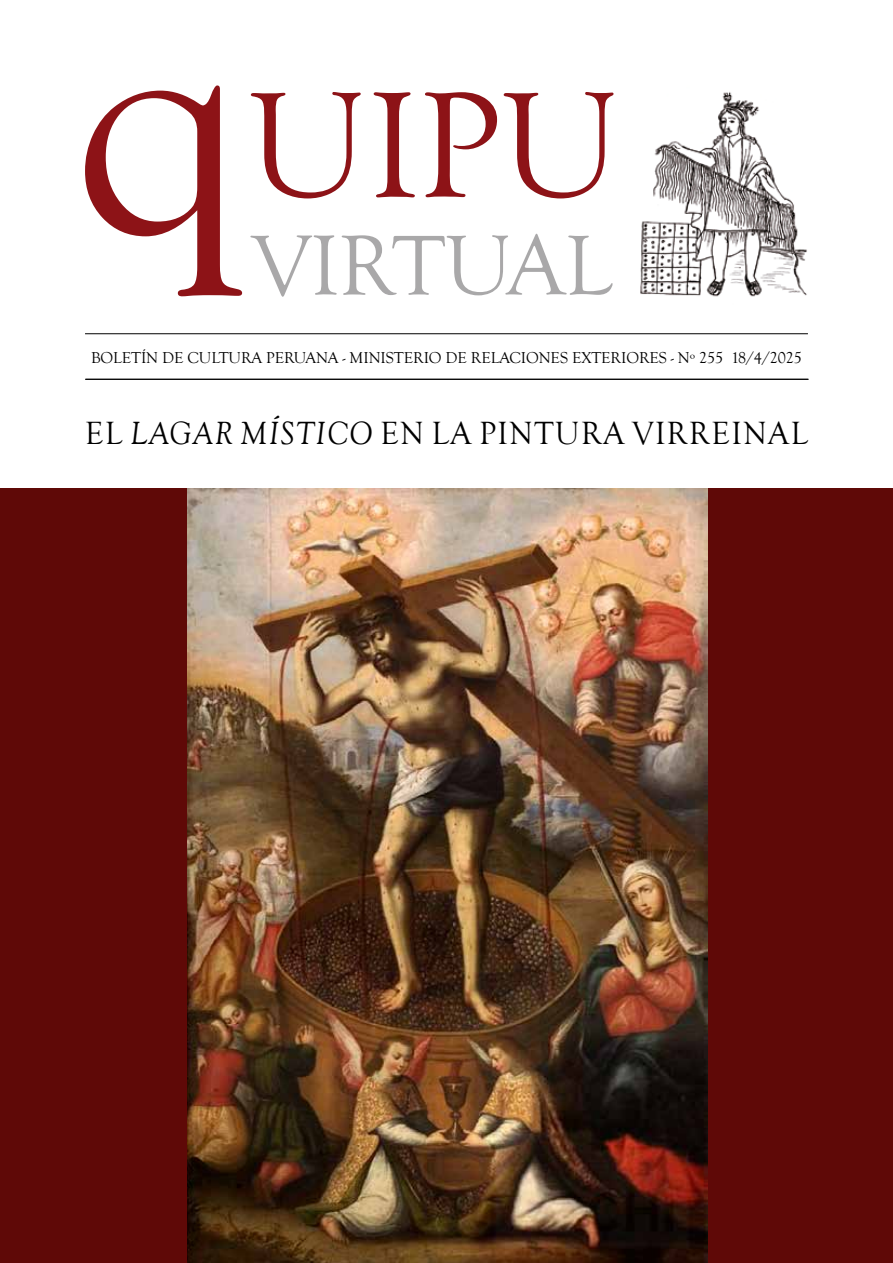
<style>
.page{position:relative;width:893px;height:1263px;background:#fff}
.page>*{position:absolute;margin:0;border:0;box-sizing:border-box;transform-origin:0 0}
.t1{font:87.45px "Goudy Old Style T";color:#a9a8a9}
.t2{font:33px "Goudy Old Style T";letter-spacing:.05em;color:#000;scale:.95 1}
.t3{font:16.2px "Goudy Old Style T";letter-spacing:-.005em;color:#000}
.s1{font-style:italic}
</style>
<div class="page">
<div style="left:0;top:489px;width:893px;height:774px;background:#5f0907"></div>
<hr style="left:85px;top:333px;width:723px;height:1px;background:#000">
<hr style="left:85px;top:379px;width:723px;height:1px;background:#000">
<hr style="left:86px;top:379px;width:723px;height:1px;background:#000">
<svg style="left:85px;top:85px;width:157px;height:211px"></svg>
<svg style="left:251px;top:92px;width:110px;height:106px"></svg>
<svg style="left:374px;top:92px;width:41px;height:105px"></svg>
<svg style="left:425px;top:92px;width:72px;height:105px"></svg>
<svg style="left:504px;top:92px;width:109px;height:106px"></svg>
<img style="left:640px;top:92px;width:167px;height:205px">
<img style="left:187px;top:489px;width:521px;height:774px">
<h1 class="t1" style="left:252px;top:218px;width:361px">VIRTUAL</h1>
<p class="t3" style="left:91px;top:348px;width:712px">BOLETÍN DE CULTURA PERUANA - MINISTERIO DE RELACIONES EXTERIORES - Nº 255 18/4/2025</p>
<h2 class="t2" style="left:85px;top:415px;width:762px">EL <span class="s1">LAGAR MÍSTICO</span> EN LA PINTURA VIRREINAL</h2>
</div>
